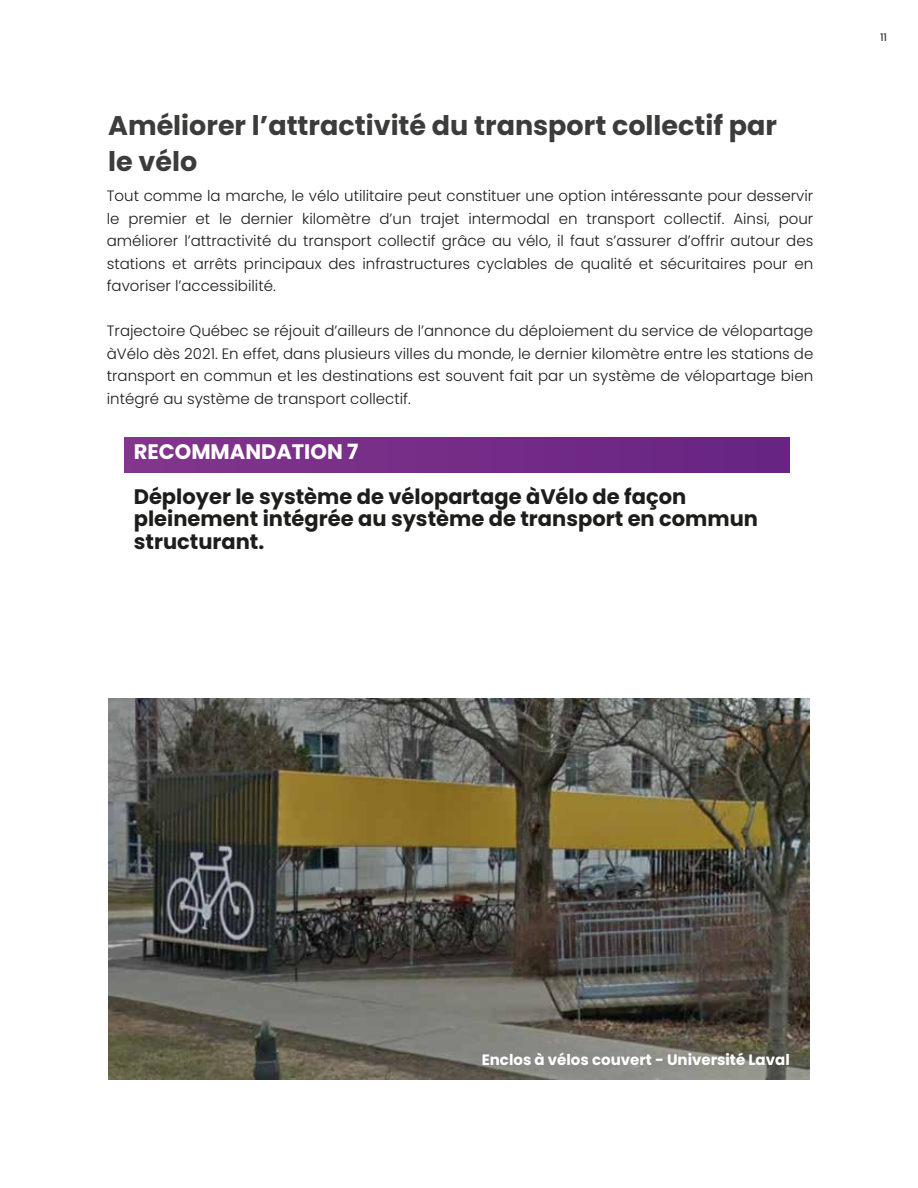
<style>
.page{position:relative;width:918px;height:1188px;background:#fff}
.page>*{position:absolute;margin:0;border:0;box-sizing:border-box;transform-origin:0 0}
.t1{font:700 27px/36px "Poppins";color:#3c3c3b}
.t2{font:700 21px/22.5px "Poppins";color:#1d1d1b}
.t3{font:700 21px "Poppins";color:#fff}
.t4{font:300 15px/22.5px "Poppins";color:#1d1d1b;text-align:justify}
.t5{font:700 15px "Poppins";color:#fff}
.t6{font:500 10.5px "Poppins";color:#3c3c3b}
</style>
<div class="page">
<div style="left:124px;top:437px;width:666px;height:35px;background:linear-gradient(to right,#82368c,#662483)"></div>
<img style="left:108px;top:698px;width:702px;height:382px">
<h1 class="t1" style="left:108px;top:108px;width:670px">Améliorer l’attractivité du transport collectif par le vélo</h1>
<p class="t4" style="left:107px;top:185px;width:708px">Tout comme la marche, le vélo utilitaire peut constituer une option intéressante pour desservir le premier et le dernier kilomètre d’un trajet intermodal en transport collectif. Ainsi, pour améliorer l’attractivité du transport collectif grâce au vélo, il faut s’assurer d’offrir autour des stations et arrêts principaux des infrastructures cyclables de qualité et sécuritaires pour en favoriser l’accessibilité.</p>
<p class="t4" style="left:107px;top:320px;width:708px">Trajectoire Québec se réjouit d’ailleurs de l’annonce du déploiement du service de vélopartage àVélo dès 2021. En effet, dans plusieurs villes du monde, le dernier kilomètre entre les stations de transport en commun et les destinations est souvent fait par un système de vélopartage bien intégré au système de transport collectif.</p>
<h2 class="t3" style="left:134px;top:439px;width:226px">RECOMMANDATION 7</h2>
<h2 class="t2" style="left:134px;top:485px;width:626px">Déployer le système de vélopartage àVélo de façon pleinement intégrée au système de transport en commun structurant.</h2>
<p class="t6" style="left:880px;top:31px;width:8px">11</p>
<p class="t5" style="left:482px;top:1051px;width:310px">Enclos à vélos couvert - Université Laval</p>
</div>
